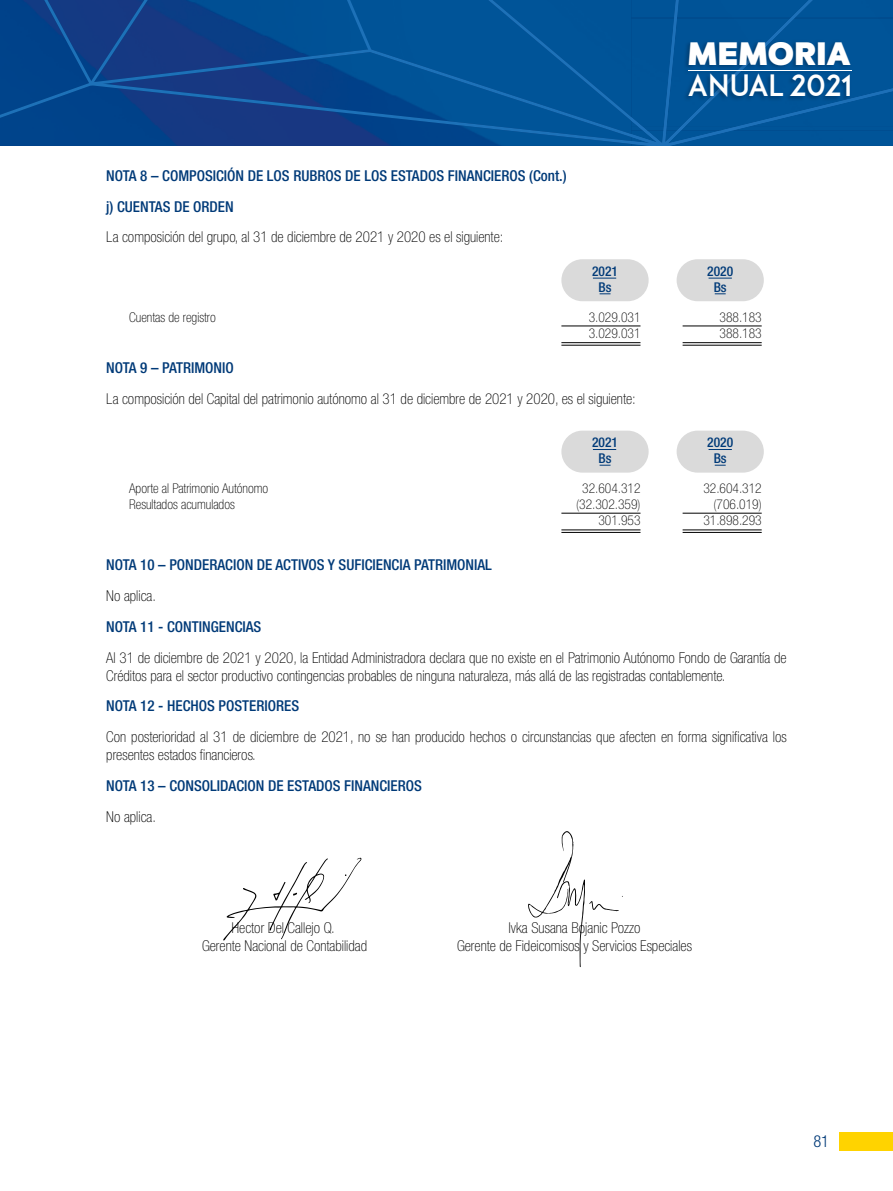
<style>
.page{position:relative;width:893px;height:1191px;background:#fff}
.page>*{position:absolute;margin:0;border:0;box-sizing:border-box;transform-origin:0 0}
.t1{font:800 32.4px "Chronica Pro";color:#fff}
.t2{font:29.1px "ADAM.CGPRO";letter-spacing:-.01em;color:#fff}
.t3{font:300 condensed 16.5px "Helvetica Neue LT Std";color:#003a78}
.t4{font:100 condensed 15px/18px "Helvetica Neue LT Std";color:#000}
.t5{font:500 condensed 15px/30.8px "Helvetica Neue LT Std";color:#003a78}
.t6{font:100 condensed 13.5px/16.2px "Helvetica Neue LT Std";color:#000}
.t7{font:500 condensed 13.5px/16.2px "Helvetica Neue LT Std";color:#003a78;text-align:center}
</style>
<div class="page">
<div style="left:0;top:118px;width:89px;height:28px;background:#00448b"></div>
<svg style="left:0;top:0;width:89px;height:118px"></svg>
<svg style="left:91px;top:0;width:540px;height:146px;fill:#005195"></svg>
<svg style="left:341px;top:0;width:30px;height:51px"></svg>
<img style="left:826px;top:0;width:67px;height:18px">
<img style="left:631px;top:0;width:31px;height:17px">
<div style="left:662px;top:0;width:164px;height:18px;background:#005498"></div>
<div style="left:681px;top:130px;width:212px;height:16px;background:#005498"></div>
<img style="left:665px;top:130px;width:16px;height:16px">
<img style="left:631px;top:130px;width:34px;height:16px">
<img style="left:751px;top:126px;width:142px;height:4px">
<img style="left:685px;top:126px;width:36px;height:4px">
<img style="left:647px;top:126px;width:38px;height:4px">
<img style="left:721px;top:126px;width:30px;height:4px">
<img style="left:631px;top:17px;width:164px;height:1px">
<img style="left:677px;top:17px;width:114px;height:1px">
<img style="left:794px;top:18px;width:99px;height:68px">
<div style="left:631px;top:18px;width:33px;height:108px;background:#005397"></div>
<img style="left:794px;top:86px;width:99px;height:40px">
<img style="left:664px;top:18px;width:130px;height:108px">
<svg style="left:631px;top:117px;width:16px;height:13px"></svg>
<hr style="left:688px;top:70px;width:164px;height:1px;background:#fff">
<div style="left:839px;top:1132px;width:54px;height:19px;background:#ffd300"></div>
<hr style="left:561px;top:325px;width:79px;height:1px;background:#000">
<hr style="left:683px;top:325px;width:79px;height:1px;background:#000">
<hr style="left:561px;top:342px;width:79px;height:1px;background:#000">
<hr style="left:561px;top:345px;width:79px;height:1px;background:#000">
<hr style="left:683px;top:342px;width:79px;height:1px;background:#000">
<hr style="left:683px;top:345px;width:79px;height:1px;background:#000">
<div style="left:561px;top:259px;width:88px;height:42px;background:#dadada;border-radius:21px"></div>
<svg style="left:593px;top:278px;width:23px;height:1px"></svg>
<div style="left:677px;top:259px;width:87px;height:42px;background:#dadada;border-radius:21px"></div>
<svg style="left:709px;top:278px;width:23px;height:1px"></svg>
<hr style="left:561px;top:513px;width:79px;height:1px;background:#000">
<hr style="left:683px;top:513px;width:79px;height:1px;background:#000">
<hr style="left:561px;top:529px;width:79px;height:1px;background:#000">
<hr style="left:561px;top:532px;width:79px;height:1px;background:#000">
<hr style="left:683px;top:529px;width:79px;height:1px;background:#000">
<hr style="left:683px;top:532px;width:79px;height:1px;background:#000">
<div style="left:561px;top:430px;width:88px;height:42px;background:#dadada;border-radius:21px"></div>
<svg style="left:593px;top:449px;width:23px;height:1px"></svg>
<div style="left:677px;top:430px;width:87px;height:42px;background:#dadada;border-radius:21px"></div>
<svg style="left:709px;top:449px;width:23px;height:1px"></svg>
<svg style="left:223px;top:857px;width:139px;height:83px"></svg>
<svg style="left:528px;top:831px;width:95px;height:136px"></svg>
<h1 class="t1" style="left:688px;top:33px;width:164px">MEMORIA</h1>
<h2 class="t2" style="left:688px;top:68px;width:166px">ANUAL 2021</h2>
<p class="t5" style="left:106px;top:160px;width:462px">NOTA 8 – COMPOSICIÓN DE LOS RUBROS DE LOS ESTADOS FINANCIEROS (Cont.) j) CUENTAS DE ORDEN</p>
<p class="t4" style="left:106px;top:228px;width:399px">La composición del grupo, al 31 de diciembre de 2021 y 2020 es el siguiente:</p>
<p class="t7" style="left:592px;top:263px;width:27px">2021<br>Bs</p>
<p class="t7" style="left:707px;top:263px;width:27px">2020<br>Bs</p>
<p class="t6" style="left:129px;top:308px;width:88px">Cuentas de registro</p>
<p class="t6" style="left:589px;top:308px;width:53px">3.029.031<br>3.029.031</p>
<p class="t6" style="left:720px;top:308px;width:44px">388.183<br>388.183</p>
<p class="t5" style="left:106px;top:352px;width:129px">NOTA 9 – PATRIMONIO</p>
<p class="t4" style="left:106px;top:389px;width:531px">La composición del Capital del patrimonio autónomo al 31 de diciembre de 2021 y 2020, es el siguiente:</p>
<p class="t7" style="left:592px;top:434px;width:27px">2021<br>Bs</p>
<p class="t7" style="left:707px;top:434px;width:27px">2020<br>Bs</p>
<p class="t6" style="left:129px;top:480px;width:141px">Aporte al Patrimonio Autónomo<br>Resultados acumulados</p>
<p class="t6" style="left:576px;top:480px;width:66px;text-align:right">32.604.312 (32.302.359)<br>301.953</p>
<p class="t6" style="left:703px;top:480px;width:60px;text-align:right">32.604.312 (706.019)<br>31.898.293</p>
<p class="t5" style="left:106px;top:549px;width:387px">NOTA 10 – PONDERACION DE ACTIVOS Y SUFICIENCIA PATRIMONIAL</p>
<p class="t4" style="left:106px;top:586px;width:51px">No aplica.</p>
<p class="t5" style="left:106px;top:611px;width:157px">NOTA 11 - CONTINGENCIAS</p>
<p class="t4" style="left:106px;top:648px;width:682px">Al 31 de diciembre de 2021 y 2020, la Entidad Administradora declara que no existe en el Patrimonio Autónomo Fondo de Garantía de<br>Créditos para el sector productivo contingencias probables de ninguna naturaleza, más allá de las registradas contablemente.</p>
<p class="t5" style="left:106px;top:690px;width:194px">NOTA 12 - HECHOS POSTERIORES</p>
<p class="t4" style="left:106px;top:727px;width:682px">Con posterioridad al 31 de diciembre de 2021, no se han producido hechos o circunstancias que afecten en forma significativa los presentes estados financieros.</p>
<p class="t5" style="left:106px;top:770px;width:317px">NOTA 13 – CONSOLIDACION DE ESTADOS FINANCIEROS</p>
<p class="t4" style="left:106px;top:807px;width:51px">No aplica.</p>
<p class="t4" style="left:202px;top:918px;width:166px;text-align:center">Hector Del Callejo Q.<br>Gerente Nacional de Contabilidad</p>
<p class="t4" style="left:457px;top:918px;width:236px;text-align:center">Ivka Susana Bojanic Pozzo<br>Gerente de Fideicomisos y Servicios Especiales</p>
<p class="t3" style="left:813px;top:1131px;width:17px">81</p>
</div>
